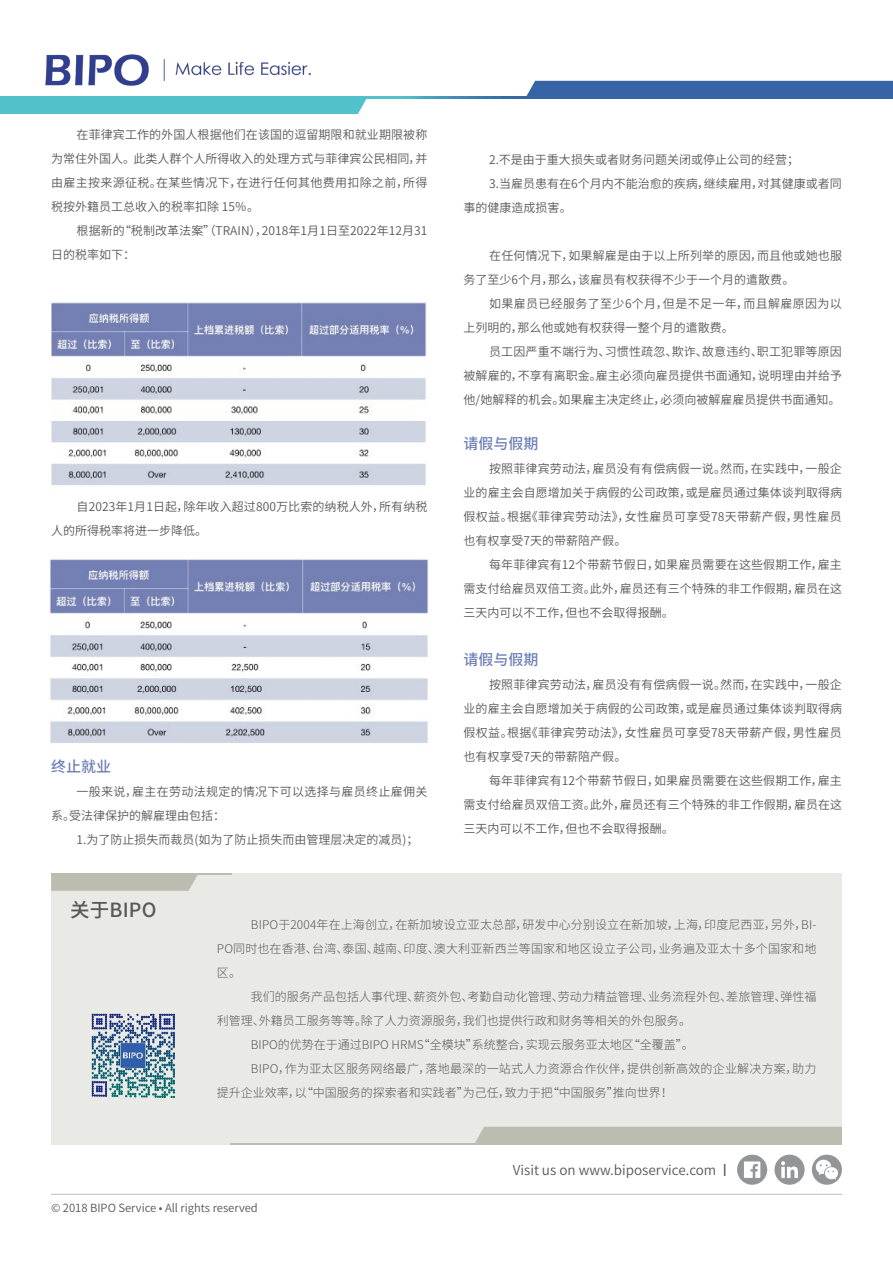
<style>
.page{position:relative;width:893px;height:1263px;background:#fff}
.page>*{position:absolute;margin:0;border:0;box-sizing:border-box;transform-origin:0 0}
.Subhead{font:500 19.5px "Source Han Sans CN";letter-spacing:.01em;color:#57585a}
.t1{font:500 15px "Source Han Sans CN";color:#6e7fb7}
.t2{font:13.5px "Source Han Sans CN";color:#57585a}
.Copy{font:12px/24px "Source Han Sans CN";color:#57585a;text-align:justify}
.正文f{font:300 12px/24px "Source Han Sans CN";letter-spacing:.005em;color:#57585a}
.Copy-2{font:12px/24px "Source Han Sans CN";letter-spacing:.03em;color:#57585a}
.Copy-3{font:12px/24px "Source Han Sans CN";letter-spacing:.025em;color:#57585a}
.t3{font:11.25px "Source Han Sans CN";color:#57585a}
.s1{font-size:16.5px}
</style>
<div class="page">
<hr style="left:51px;top:1194px;width:791px;height:1px;background:#bcbdc0">
<svg style="left:0;top:98px;width:367px;height:16px"></svg>
<div style="left:526px;top:81px;width:367px;height:15px;background:#3664a6"></div>
<svg style="left:0;top:96px;width:893px;height:2px"></svg>
<div style="left:774px;top:1155px;width:31px;height:30px;background:#939598;border-radius:50%"></div>
<svg style="left:781px;top:1161px;width:17px;height:17px"></svg>
<div style="left:737px;top:1155px;width:30px;height:30px;background:#939598;border-radius:50%"></div>
<svg style="left:744px;top:1161px;width:16px;height:17px"></svg>
<div style="left:812px;top:1155px;width:30px;height:30px;background:#939598;border-radius:50%"></div>
<svg style="left:815px;top:1159px;width:24px;height:21px"></svg>
<img style="left:12px;top:54px;width:333px;height:60px">
<img style="left:51px;top:302px;width:376px;height:184px">
<img style="left:50px;top:559px;width:378px;height:184px">
<div style="left:51px;top:873px;width:791px;height:271px;background:#e9e9e5"></div>
<div style="left:475px;top:1127px;width:367px;height:16px;background:#bcbcb0"></div>
<hr style="left:231px;top:1143px;width:611px;height:1px;background:#bcbcb0">
<svg style="left:51px;top:875px;width:147px;height:16px;background:#bebeb2"></svg>
<hr style="left:51px;top:873px;width:180px;height:2px;background:#bcbcb0">
<img style="left:91px;top:1013px;width:83px;height:84px">
<p class="Copy" style="left:51px;top:123px;width:378px;text-indent:26px">在菲律宾工作的外国人根据他们在该国的逗留期限和就业期限被称为常住外国人。此类人群个人所得收入的处理方式与菲律宾公民相同，并由雇主按来源征税。在某些情况下，在进行任何其他费用扣除之前，所得税按外籍员工总收入的税率扣除 15％。</p>
<p class="Copy" style="left:51px;top:219px;width:378px;text-indent:26px">根据新的“税制改革法案”（TRAIN），2018年1月1日至2022年12月31日的税率如下：</p>
<p class="Copy" style="left:51px;top:495px;width:378px;text-indent:26px">自2023年1月1日起，除年收入超过800万比索的纳税人外，所有纳税人的所得税率将进一步降低。</p>
<p class="t1" style="left:51px;top:758px;width:62px">终止就业</p>
<p class="Copy-3" style="left:51px;top:780px;width:378px;text-indent:26px">一般来说，雇主在劳动法规定的情况下可以选择与雇员终止雇佣关系。受法律保护的解雇理由包括：</p>
<p class="Copy" style="left:77px;top:828px;width:343px">1.为了防止损失而裁员(如为了防止损失而由管理层决定的减员)；</p>
<p class="Copy" style="left:489px;top:148px;width:311px">2.不是由于重大损失或者财务问题关闭或停止公司的经营；</p>
<p class="Copy" style="left:464px;top:172px;width:380px;text-indent:26px">3.当雇员患有在6个月内不能治愈的疾病，继续雇用，对其健康或者同事的健康造成损害。</p>
<p class="Copy" style="left:464px;top:244px;width:380px;text-indent:26px">在任何情况下，如果解雇是由于以上所列举的原因，而且他或她也服务了至少6个月，那么，该雇员有权获得不少于一个月的遣散费。</p>
<p class="Copy-2" style="left:464px;top:292px;width:380px;text-indent:26px">如果雇员已经服务了至少6个月，但是不足一年，而且解雇原因为以上列明的，那么他或她有权获得一整个月的遣散费。</p>
<p class="Copy" style="left:464px;top:340px;width:380px;text-indent:26px">员工因严重不端行为、习惯性疏忽、欺诈、故意违约、职工犯罪等原因被解雇的，不享有离职金。雇主必须向雇员提供书面通知，说明理由并给予他/她解释的机会。如果雇主决定终止，必须向被解雇雇员提供书面通知。</p>
<p class="t1" style="left:464px;top:435px;width:76px">请假与假期</p>
<p class="Copy" style="left:464px;top:457px;width:380px;text-indent:26px">按照菲律宾劳动法，雇员没有有偿病假一说。然而，在实践中，一般企业的雇主会自愿增加关于病假的公司政策，或是雇员通过集体谈判取得病假权益。根据《菲律宾劳动法》，女性雇员可享受78天带薪产假，男性雇员也有权享受7天的带薪陪产假。</p>
<p class="Copy" style="left:464px;top:553px;width:380px;text-indent:26px">每年菲律宾有12个带薪节假日，如果雇员需要在这些假期工作，雇主需支付给雇员双倍工资。此外，雇员还有三个特殊的非工作假期，雇员在这三天内可以不工作，但也不会取得报酬。</p>
<p class="t1" style="left:464px;top:651px;width:76px">请假与假期</p>
<p class="Copy" style="left:464px;top:673px;width:380px;text-indent:26px">按照菲律宾劳动法，雇员没有有偿病假一说。然而，在实践中，一般企业的雇主会自愿增加关于病假的公司政策，或是雇员通过集体谈判取得病假权益。根据《菲律宾劳动法》，女性雇员可享受78天带薪产假，男性雇员也有权享受7天的带薪陪产假。</p>
<p class="Copy" style="left:464px;top:769px;width:380px;text-indent:26px">每年菲律宾有12个带薪节假日，如果雇员需要在这些假期工作，雇主需支付给雇员双倍工资。此外，雇员还有三个特殊的非工作假期，雇员在这三天内可以不工作，但也不会取得报酬。</p>
<p class="Subhead" style="left:70px;top:899px;width:88px">关于BIPO</p>
<p class="正文f" style="left:217px;top:913px;width:601px;text-align:justify;text-indent:34px">BIPO于2004年在上海创立，在新加坡设立亚太总部，研发中心分别设立在新加坡，上海，印度尼西亚，另外，BI-PO同时也在香港、台湾、泰国、越南、印度、澳大利亚新西兰等国家和地区设立子公司，业务遍及亚太十多个国家和地区。</p>
<p class="正文f" style="left:217px;top:985px;width:601px;text-indent:34px">我们的服务产品包括人事代理、薪资外包、考勤自动化管理、劳动力精益管理、业务流程外包、差旅管理、弹性福利管理、外籍员工服务等等。除了人力资源服务，我们也提供行政和财务等相关的外包服务。</p>
<p class="正文f" style="left:251px;top:1033px;width:445px">BIPO的优势在于通过BIPO HRMS“全模块”系统整合，实现云服务亚太地区“全覆盖”。</p>
<p class="正文f" style="left:217px;top:1057px;width:601px;text-indent:34px">BIPO，作为亚太区服务网络最广，落地最深的一站式人力资源合作伙伴，提供创新高效的企业解决方案，助力提升企业效率，以“中国服务的探索者和实践者”为己任，致力于把“中国服务”推向世界！</p>
<p class="t2" style="left:513px;top:1162px;width:216px">Visit us on www.biposervice.com <span class="s1">I</span></p>
<p class="t3" style="left:51px;top:1201px;width:208px">© 2018 BIPO Service • All rights reserved</p>
</div>
